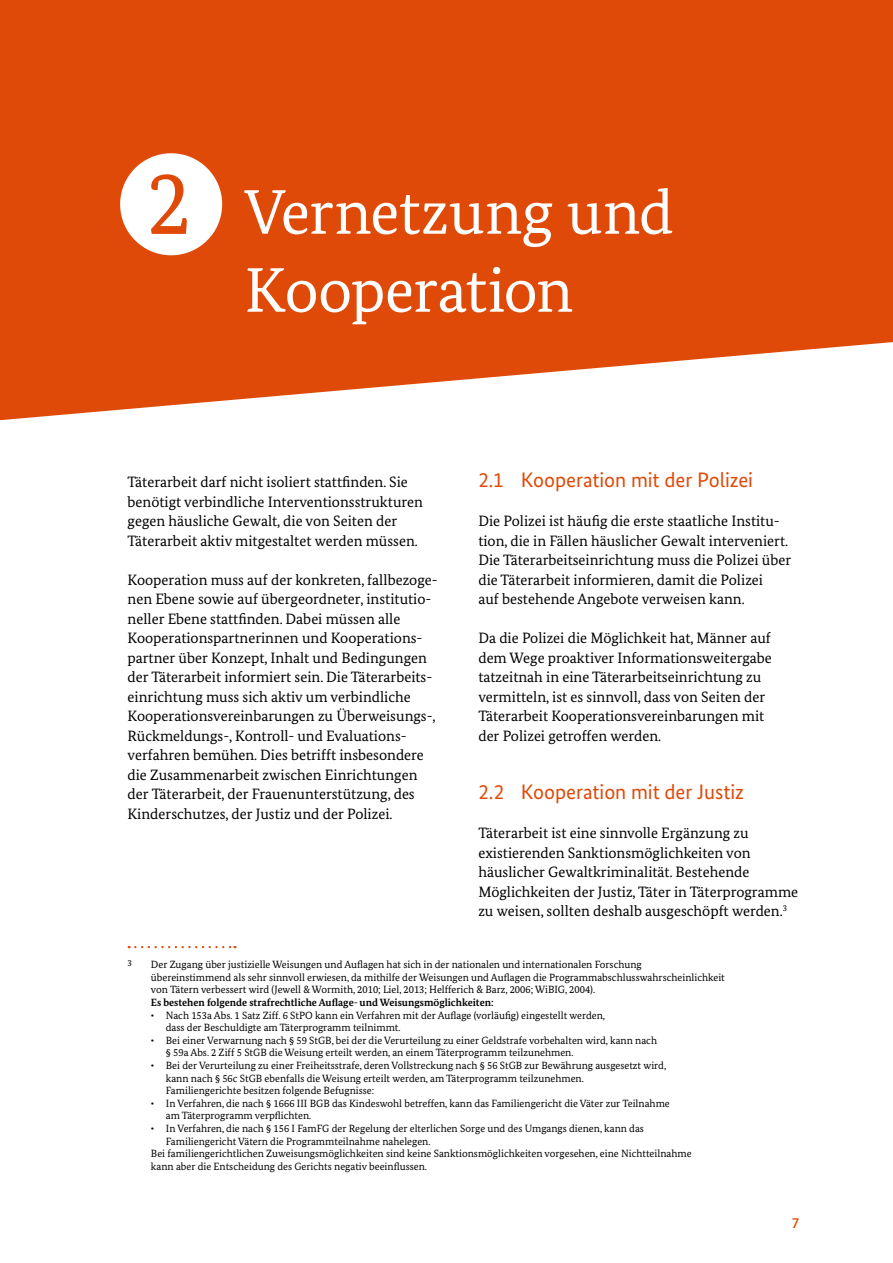
<style>
.page{position:relative;width:893px;height:1263px;background:#fff}
.page>*{position:absolute;margin:0;border:0;box-sizing:border-box;transform-origin:0 0}
.D-HL_D-01-H1_HL1_Serif_Regular_30pt{font:90px "Bundes Serif";color:#e04a09}
.D-HL_D-01-H1_HL1_Serif_Regular_30pt-2{font:63px/78px "Bundes Serif";letter-spacing:-.01em;color:#fff}
.D-HL_D-03-H3_HL3_Sans_Regular_14pt{font:21px "Bundes Sans";letter-spacing:-.005em;color:#e04a09}
.E-Body_E-01-P_Fliesstext_Serif{font:15px/19.5px "Bundes Serif";color:#000}
.t1{font:500 15px "Bundes Sans";color:#e04a09}
.E-Body_E-01-P_Fliesstext_Serif-2{font:10.5px/12.6px "Bundes Serif";color:#000}
.E-Body_E-01-P_Fliesstext_Serif-3{font:9px "Bundes Serif";color:#000}
.s1{font-weight:700}
</style>
<div class="page">
<svg style="left:0;top:0;width:893px;height:420px;background:#e25b20"></svg>
<div style="left:120px;top:153px;width:102px;height:102px;background:#fff;border-radius:50%"></div>
<svg style="left:129px;top:946px;width:106px;height:2px"></svg>
<h1 class="D-HL_D-01-H1_HL1_Serif_Regular_30pt" style="left:147px;top:148px;width:46px">2</h1>
<h1 class="D-HL_D-01-H1_HL1_Serif_Regular_30pt-2" style="left:244px;top:172px;width:431px">Vernetzung und<br>Kooperation</h1>
<p class="E-Body_E-01-P_Fliesstext_Serif" style="left:128px;top:472px;width:297px">Täterarbeit darf nicht isoliert stattfinden. Sie benötigt verbindliche Interventionsstrukturen gegen häusliche Gewalt, die von Seiten der Täterarbeit aktiv mitgestaltet werden müssen.</p>
<p class="E-Body_E-01-P_Fliesstext_Serif" style="left:128px;top:570px;width:312px">Kooperation muss auf der konkreten, fallbezoge&shy;nen Ebene sowie auf übergeordneter, institutio&shy;neller Ebene stattfinden. Dabei müssen alle Kooperationspartnerinnen und Kooperations&shy;partner über Konzept, Inhalt und Bedingungen der Täterarbeit informiert sein. Die Täterarbeits&shy;einrichtung muss sich aktiv um verbindliche Kooperationsvereinbarungen zu Überweisungs-, Rückmeldungs-, Kontroll- und Evaluations&shy;verfahren bemühen. Dies betrifft insbesondere die Zusammenarbeit zwischen Einrichtungen der Täterarbeit, der Frauenunterstützung, des Kinderschutzes, der Justiz und der Polizei.</p>
<h2 class="D-HL_D-03-H3_HL3_Sans_Regular_14pt" style="left:478px;top:467px;width:276px">2.1 Kooperation mit der Polizei</h2>
<p class="E-Body_E-01-P_Fliesstext_Serif" style="left:478px;top:511px;width:314px">Die Polizei ist häufig die erste staatliche Institu&shy;tion, die in Fällen häuslicher Gewalt interveniert.<br>Die Täterarbeitseinrichtung muss die Polizei über die Täterarbeit informieren, damit die Polizei<br>auf bestehende Angebote verweisen kann.</p>
<p class="E-Body_E-01-P_Fliesstext_Serif" style="left:478px;top:628px;width:295px">Da die Polizei die Möglichkeit hat, Männer auf dem Wege proaktiver Informationsweitergabe tatzeitnah in eine Täterarbeitseinrichtung zu vermitteln, ist es sinnvoll, dass von Seiten der Täterarbeit Kooperationsvereinbarungen mit der Polizei getroffen werden.</p>
<h2 class="D-HL_D-03-H3_HL3_Sans_Regular_14pt" style="left:478px;top:779px;width:267px">2.2 Kooperation mit der Justiz</h2>
<p class="E-Body_E-01-P_Fliesstext_Serif" style="left:478px;top:823px;width:321px">Täterarbeit ist eine sinnvolle Ergänzung zu existierenden Sanktionsmöglichkeiten von häuslicher Gewaltkriminalität. Bestehende Möglichkeiten der Justiz, Täter in Täterprogramme zu weisen, sollten deshalb ausgeschöpft werden.<sup>3</sup></p>
<p class="E-Body_E-01-P_Fliesstext_Serif-3" style="left:128px;top:957px;width:6px">3</p>
<p class="E-Body_E-01-P_Fliesstext_Serif-2" style="left:151px;top:958px;width:575px">Der Zugang über justizielle Weisungen und Auflagen hat sich in der nationalen und internationalen Forschung<br>übereinstimmend als sehr sinnvoll erwiesen, da mithilfe der Weisungen und Auflagen die Programmabschlusswahrscheinlichkeit von Tätern verbessert wird (Jewell &amp; Wormith, 2010; Liel, 2013; Helfferich &amp; Barz, 2006; WiBIG, 2004).<br><span class="s1">Es bestehen folgende strafrechtliche Auflage- und Weisungsmöglichkeiten:</span></p>
<p class="E-Body_E-01-P_Fliesstext_Serif-2" style="left:166px;top:1008px;width:441px;text-indent:-15px">• Nach 153a Abs. 1 Satz Ziff. 6 StPO kann ein Verfahren mit der Auflage (vorläufig) eingestellt werden, dass der Beschuldigte am Täterprogramm teilnimmt.</p>
<p class="E-Body_E-01-P_Fliesstext_Serif-2" style="left:166px;top:1034px;width:493px;text-indent:-15px">• Bei einer Verwarnung nach § 59 StGB, bei der die Verurteilung zu einer Geldstrafe vorbehalten wird, kann nach § 59a Abs. 2 Ziff 5 StGB die Weisung erteilt werden, an einem Täterprogramm teilzunehmen.</p>
<p class="E-Body_E-01-P_Fliesstext_Serif-2" style="left:166px;top:1059px;width:502px;text-indent:-15px">• Bei der Verurteilung zu einer Freiheitsstrafe, deren Vollstreckung nach § 56 StGB zur Bewährung ausgesetzt wird, kann nach § 56c StGB ebenfalls die Weisung erteilt werden, am Täterprogramm teilzunehmen.<br>Familiengerichte besitzen folgende Befugnisse:</p>
<p class="E-Body_E-01-P_Fliesstext_Serif-2" style="left:166px;top:1097px;width:505px;text-indent:-15px">• In Verfahren, die nach § 1666 III BGB das Kindeswohl betreffen, kann das Familiengericht die Väter zur Teilnahme am Täterprogramm verpflichten.</p>
<p class="E-Body_E-01-P_Fliesstext_Serif-2" style="left:166px;top:1122px;width:480px;text-indent:-15px">• In Verfahren, die nach § 156 I FamFG der Regelung der elterlichen Sorge und des Umgangs dienen, kann das<br>Familiengericht Vätern die Programmteilnahme nahelegen.</p>
<p class="E-Body_E-01-P_Fliesstext_Serif-2" style="left:151px;top:1147px;width:542px">Bei familiengerichtlichen Zuweisungsmöglichkeiten sind keine Sanktionsmöglichkeiten vorgesehen, eine Nichtteilnahme kann aber die Entscheidung des Gerichts negativ beeinflussen.</p>
<p class="t1" style="left:792px;top:1214px;width:9px">7</p>
</div>
